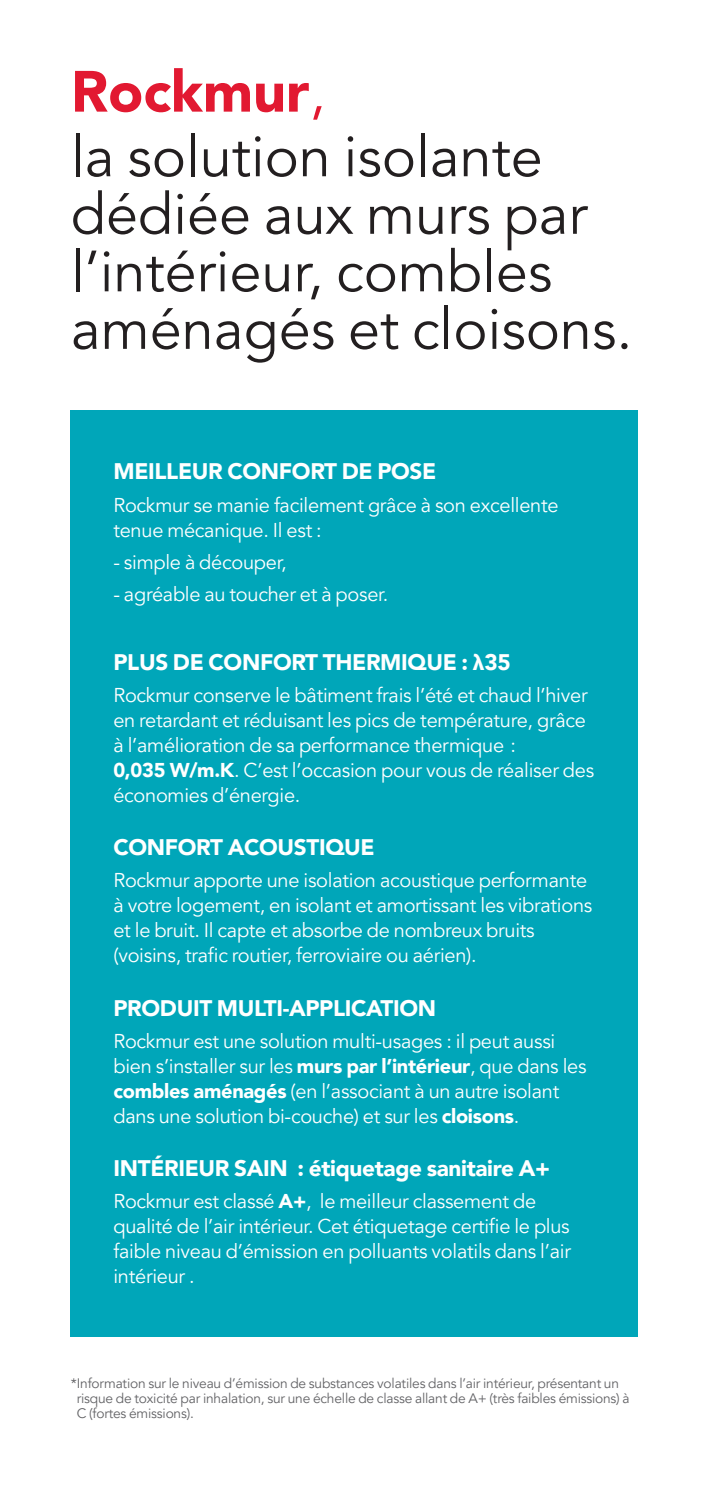
<style>
.page{position:relative;width:709px;height:1489px;background:#fff}
.page>*{position:absolute;margin:0;border:0;box-sizing:border-box;transform-origin:0 0}
.t1{font:57.5px/57.5px "Avenir LT Pro";color:#231f20}
.t2{font:900 57.5px "Avenir LT Pro";color:#e21931}
.t3{font:900 22.5px "Avenir LT Pro";letter-spacing:-.015em;color:#fff}
.t4{font:20px/25px "Avenir LT Pro";letter-spacing:-.015em;color:#fff}
.t5{font:13.75px/15px "Avenir LT Pro";letter-spacing:-.015em;color:#636366}
.s1{font-weight:400}
.s2{font-family:"Myriad Pro";font-weight:700}
.s3{font-weight:900}
</style>
<div class="page">
<div style="left:71px;top:410px;width:567px;height:926px;background:#00a6b9"></div>
<p class="t2" style="left:71px;top:57px;width:256px">Rockmur<span class="s1">,</span></p>
<p class="t1" style="left:71px;top:129px;width:563px">la solution isolante dédiée aux murs par l’intérieur, combles aménagés et cloisons.</p>
<p class="t3" style="left:113px;top:458px;width:324px">MEILLEUR CONFORT DE POSE</p>
<p class="t4" style="left:113px;top:492px;width:446px">Rockmur se manie facilement grâce à son excellente tenue mécanique. Il est :</p>
<p class="t4" style="left:113px;top:549px;width:175px">- simple à découper,</p>
<p class="t4" style="left:113px;top:581px;width:276px">- agréable au toucher et à poser.</p>
<p class="t3" style="left:113px;top:648px;width:399px">PLUS DE CONFORT THERMIQUE : <span class="s2">λ</span>35</p>
<p class="t4" style="left:113px;top:682px;width:482px">Rockmur conserve le bâtiment frais l’été et chaud l’hiver en retardant et réduisant les pics de température, grâce à l’amélioration de sa performance thermique :<br><span class="s3">0,035 W/m.K</span>. C’est l’occasion pour vous de réaliser des économies d’énergie.</p>
<p class="t3" style="left:113px;top:833px;width:263px">CONFORT ACOUSTIQUE</p>
<p class="t4" style="left:113px;top:868px;width:480px">Rockmur apporte une isolation acoustique performante à votre logement, en isolant et amortissant les vibrations et le bruit. Il capte et absorbe de nombreux bruits (voisins, trafic routier, ferroviaire ou aérien).</p>
<p class="t3" style="left:113px;top:994px;width:324px">PRODUIT MULTI-APPLICATION</p>
<p class="t4" style="left:113px;top:1028px;width:474px">Rockmur est une solution multi-usages : il peut aussi bien s’installer sur les <span class="s3">murs par l’intérieur</span>, que dans les <span class="s3">combles aménagés</span> (en l’associant à un autre isolant dans une solution bi-couche) et sur les <span class="s3">cloisons</span>.</p>
<p class="t3" style="left:113px;top:1154px;width:438px">INTÉRIEUR SAIN : étiquetage sanitaire A+</p>
<p class="t4" style="left:113px;top:1189px;width:459px">Rockmur est classé <span class="s3">A+</span>, le meilleur classement de qualité de l’air intérieur. Cet étiquetage certifie le plus faible niveau d’émission en polluants volatils dans l’air intérieur .</p>
<p class="t5" style="left:77px;top:1375px;width:554px;text-indent:-6px">*Information sur le niveau d’émission de substances volatiles dans l’air intérieur, présentant un risque de toxicité par inhalation, sur une échelle de classe allant de A+ (très faibles émissions) à<br>C (fortes émissions).</p>
</div>
